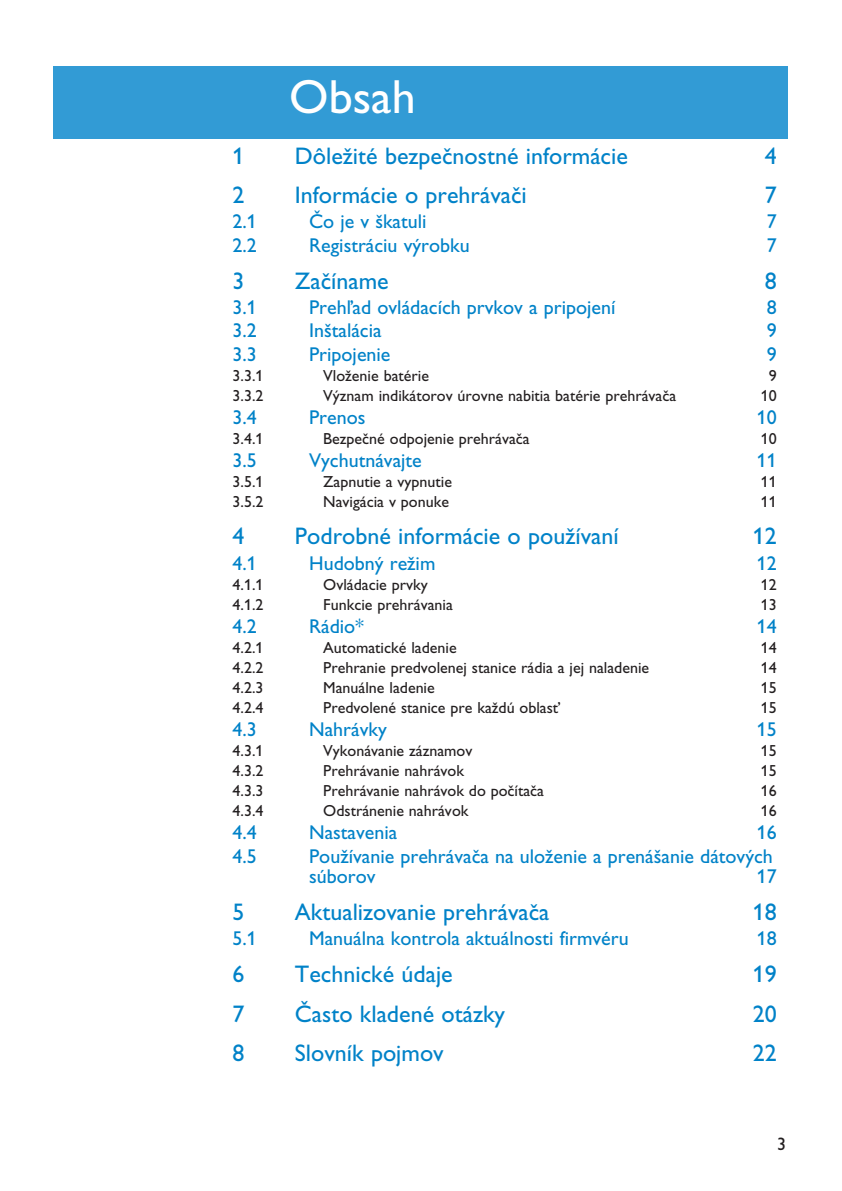
<style>
.page{position:relative;width:842px;height:1191px;background:#fff}
.page>*{position:absolute;margin:0;border:0;box-sizing:border-box;transform-origin:0 0}
.t1{font:48px "Gill Alt One";color:#fff}
.t2{font:24px "Gill Sans Alt CE";color:#0082c8}
.t3{font:20px/20px "Gill Sans Alt CE";color:#0082c8}
.t4{font:18px "Gill Sans Alt CE";color:#231f20}
.t5{font:16px "Gill Sans Alt CE";color:#231f20}
</style>
<div class="page">
<div style="left:54px;top:67px;width:734px;height:72px;background:#329bd5"></div>
<h1 class="t1" style="left:289px;top:80px;width:128px">Obsah</h1>
<h2 class="t2" style="left:233px;top:147px;width:13px">1</h2>
<h2 class="t2" style="left:295px;top:147px;width:334px">Dôležité bezpečnostné informácie</h2>
<h2 class="t2" style="left:765px;top:147px;width:13px">4</h2>
<h2 class="t2" style="left:233px;top:187px;width:13px">2</h2>
<h2 class="t2" style="left:295px;top:187px;width:233px">Informácie o prehrávači</h2>
<h2 class="t2" style="left:765px;top:187px;width:13px">7</h2>
<p class="t3" style="left:233px;top:214px;width:26px">2.1</p>
<p class="t3" style="left:309px;top:214px;width:119px">Čo je v škatuli</p>
<p class="t3" style="left:767px;top:214px;width:11px">7</p>
<p class="t3" style="left:233px;top:237px;width:26px">2.2</p>
<p class="t3" style="left:309px;top:237px;width:162px">Registráciu výrobku</p>
<p class="t3" style="left:767px;top:237px;width:11px">7</p>
<h2 class="t2" style="left:233px;top:272px;width:13px">3</h2>
<h2 class="t2" style="left:295px;top:272px;width:95px">Začíname</h2>
<h2 class="t2" style="left:765px;top:272px;width:13px">8</h2>
<p class="t3" style="left:233px;top:300px;width:26px">3.1</p>
<p class="t3" style="left:309px;top:300px;width:308px">Prehľad ovládacích prvkov a pripojení</p>
<p class="t3" style="left:767px;top:300px;width:11px">8</p>
<p class="t3" style="left:233px;top:323px;width:26px">3.2</p>
<p class="t3" style="left:309px;top:323px;width:74px">Inštalácia</p>
<p class="t3" style="left:767px;top:323px;width:11px">9</p>
<p class="t3" style="left:233px;top:346px;width:26px">3.3</p>
<p class="t3" style="left:309px;top:346px;width:83px">Pripojenie</p>
<p class="t3" style="left:767px;top:346px;width:11px">9</p>
<p class="t5" style="left:233px;top:369px;width:33px">3.3.1</p>
<p class="t5" style="left:323px;top:369px;width:107px">Vloženie batérie</p>
<p class="t5" style="left:769px;top:369px;width:9px">9</p>
<p class="t5" style="left:233px;top:389px;width:33px">3.3.2</p>
<p class="t5" style="left:323px;top:389px;width:354px">Význam indikátorov úrovne nabitia batérie prehrávača</p>
<p class="t5" style="left:761px;top:389px;width:17px">10</p>
<p class="t3" style="left:233px;top:409px;width:26px">3.4</p>
<p class="t3" style="left:309px;top:409px;width:58px">Prenos</p>
<p class="t3" style="left:757px;top:409px;width:21px">10</p>
<p class="t5" style="left:233px;top:433px;width:33px">3.4.1</p>
<p class="t5" style="left:323px;top:433px;width:208px">Bezpečné odpojenie prehrávača</p>
<p class="t5" style="left:761px;top:433px;width:17px">10</p>
<p class="t3" style="left:233px;top:452px;width:26px">3.5</p>
<p class="t3" style="left:309px;top:452px;width:114px">Vychutnávajte</p>
<p class="t3" style="left:757px;top:452px;width:21px">11</p>
<p class="t5" style="left:233px;top:476px;width:33px">3.5.1</p>
<p class="t5" style="left:323px;top:476px;width:130px">Zapnutie a vypnutie</p>
<p class="t5" style="left:761px;top:476px;width:17px">11</p>
<p class="t5" style="left:233px;top:496px;width:33px">3.5.2</p>
<p class="t5" style="left:323px;top:496px;width:127px">Navigácia v ponuke</p>
<p class="t5" style="left:761px;top:496px;width:17px">11</p>
<h2 class="t2" style="left:233px;top:528px;width:13px">4</h2>
<h2 class="t2" style="left:295px;top:528px;width:325px">Podrobné informácie o používaní</h2>
<h2 class="t2" style="left:753px;top:528px;width:25px">12</h2>
<p class="t3" style="left:233px;top:555px;width:26px">4.1</p>
<p class="t3" style="left:309px;top:555px;width:128px">Hudobný režim</p>
<p class="t3" style="left:757px;top:555px;width:21px">12</p>
<p class="t5" style="left:233px;top:578px;width:33px">4.1.1</p>
<p class="t5" style="left:323px;top:578px;width:106px">Ovládacie prvky</p>
<p class="t5" style="left:761px;top:578px;width:17px">12</p>
<p class="t5" style="left:233px;top:598px;width:33px">4.1.2</p>
<p class="t5" style="left:323px;top:598px;width:131px">Funkcie prehrávania</p>
<p class="t5" style="left:761px;top:598px;width:17px">13</p>
<p class="t3" style="left:233px;top:618px;width:26px">4.2</p>
<p class="t3" style="left:309px;top:618px;width:56px">Rádio*</p>
<p class="t3" style="left:757px;top:618px;width:21px">14</p>
<p class="t5" style="left:233px;top:642px;width:33px">4.2.1</p>
<p class="t5" style="left:323px;top:642px;width:135px">Automatické ladenie</p>
<p class="t5" style="left:761px;top:642px;width:17px">14</p>
<p class="t5" style="left:233px;top:662px;width:33px">4.2.2</p>
<p class="t5" style="left:323px;top:662px;width:327px">Prehranie predvolenej stanice rádia a jej naladenie</p>
<p class="t5" style="left:761px;top:662px;width:17px">14</p>
<p class="t5" style="left:233px;top:682px;width:33px">4.2.3</p>
<p class="t5" style="left:323px;top:682px;width:113px">Manuálne ladenie</p>
<p class="t5" style="left:761px;top:682px;width:17px">15</p>
<p class="t5" style="left:233px;top:702px;width:33px">4.2.4</p>
<p class="t5" style="left:323px;top:702px;width:238px">Predvolené stanice pre každú oblasť</p>
<p class="t5" style="left:761px;top:702px;width:17px">15</p>
<p class="t3" style="left:233px;top:721px;width:26px">4.3</p>
<p class="t3" style="left:309px;top:721px;width:79px">Nahrávky</p>
<p class="t3" style="left:757px;top:721px;width:21px">15</p>
<p class="t5" style="left:233px;top:745px;width:33px">4.3.1</p>
<p class="t5" style="left:323px;top:745px;width:151px">Vykonávanie záznamov</p>
<p class="t5" style="left:761px;top:745px;width:17px">15</p>
<p class="t5" style="left:233px;top:765px;width:33px">4.3.2</p>
<p class="t5" style="left:323px;top:765px;width:142px">Prehrávanie nahrávok</p>
<p class="t5" style="left:761px;top:765px;width:17px">15</p>
<p class="t5" style="left:233px;top:785px;width:33px">4.3.3</p>
<p class="t5" style="left:323px;top:785px;width:222px">Prehrávanie nahrávok do počítača</p>
<p class="t5" style="left:761px;top:785px;width:17px">16</p>
<p class="t5" style="left:233px;top:805px;width:33px">4.3.4</p>
<p class="t5" style="left:323px;top:805px;width:147px">Odstránenie nahrávok</p>
<p class="t5" style="left:761px;top:805px;width:17px">16</p>
<p class="t3" style="left:233px;top:825px;width:26px">4.4</p>
<p class="t3" style="left:309px;top:825px;width:90px">Nastavenia</p>
<p class="t3" style="left:757px;top:825px;width:21px">16</p>
<p class="t3" style="left:233px;top:848px;width:26px">4.5</p>
<p class="t3" style="left:309px;top:848px;width:465px">Používanie prehrávača na uloženie a prenášanie dátových súborov</p>
<p class="t3" style="left:757px;top:868px;width:21px">17</p>
<h2 class="t2" style="left:233px;top:903px;width:13px">5</h2>
<h2 class="t2" style="left:295px;top:903px;width:256px">Aktualizovanie prehrávača</h2>
<h2 class="t2" style="left:753px;top:903px;width:25px">18</h2>
<p class="t3" style="left:233px;top:930px;width:26px">5.1</p>
<p class="t3" style="left:309px;top:930px;width:321px">Manuálna kontrola aktuálnosti firmvéru</p>
<p class="t3" style="left:757px;top:930px;width:21px">18</p>
<h2 class="t2" style="left:233px;top:966px;width:13px">6</h2>
<h2 class="t2" style="left:295px;top:966px;width:159px">Technické údaje</h2>
<h2 class="t2" style="left:753px;top:966px;width:25px">19</h2>
<h2 class="t2" style="left:233px;top:1005px;width:13px">7</h2>
<h2 class="t2" style="left:295px;top:1005px;width:212px">Často kladené otázky</h2>
<h2 class="t2" style="left:753px;top:1005px;width:25px">20</h2>
<h2 class="t2" style="left:233px;top:1044px;width:13px">8</h2>
<h2 class="t2" style="left:295px;top:1044px;width:150px">Slovník pojmov</h2>
<h2 class="t2" style="left:753px;top:1044px;width:25px">22</h2>
<p class="t4" style="left:777px;top:1137px;width:10px">3</p>
</div>
